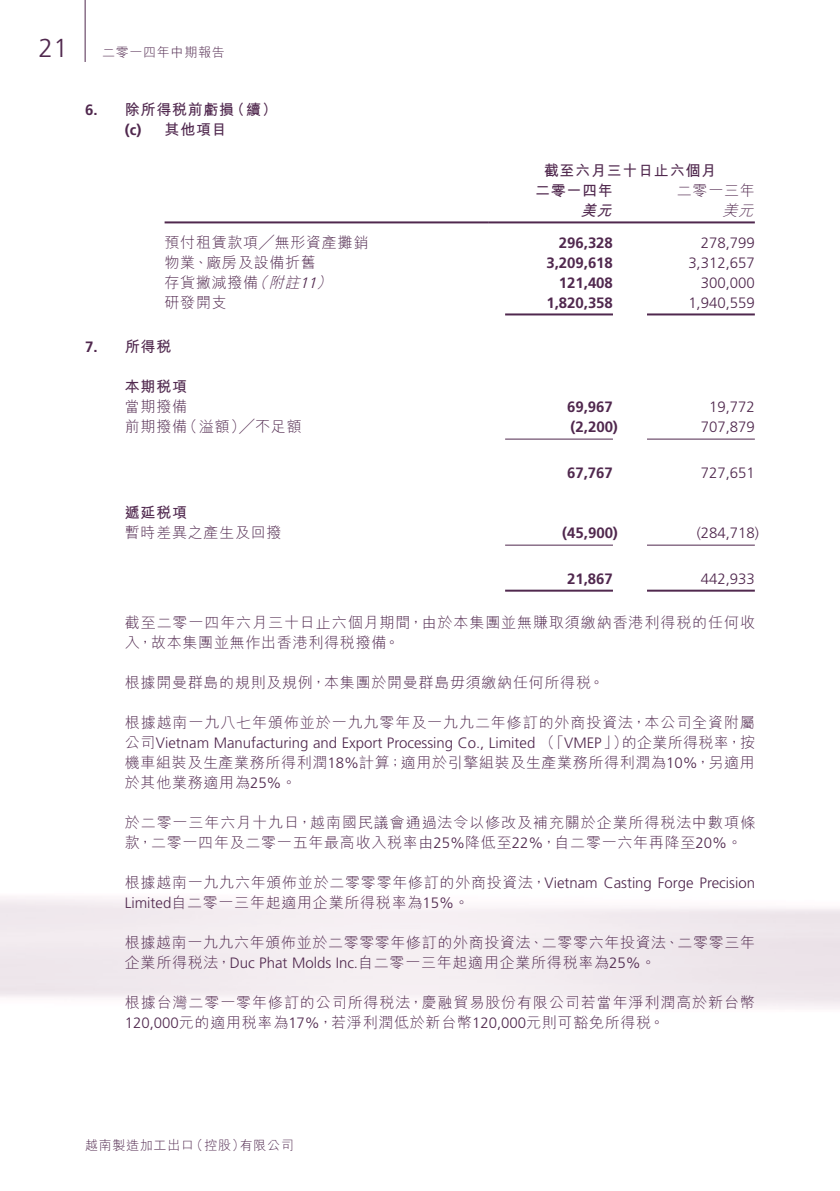
<style>
.page{position:relative;width:840px;height:1191px;background:#fff}
.page>*{position:absolute;margin:0;border:0;box-sizing:border-box;transform-origin:0 0}
.t1{font:300 26px "Frutiger LT Std";color:#50284e}
.Notes{font:300 15px/20px "M Hei HK";letter-spacing:.05em;color:#50284e}
.Notes-2{font:300 15px/20px "Frutiger LT Std";color:#50284e}
.Notes-3{font:700 15px "Frutiger LT Std";color:#50284e}
.Notes-4{font:700 15px "M Hei HK";letter-spacing:.05em;color:#50284e}
.Notes_HD1{font:700 15px "M Hei HK";letter-spacing:.05em;color:#50284e}
.Notes-5{font:italic 300 15px "M Hei HK";color:#50284e}
.Notes_HD1-2{font:700 15px "Frutiger LT Std";color:#50284e}
.Notes_HD2{font:700 15px "M Hei HK";color:#50284e}
.Notes_HD2-2{font:700 15px "Frutiger LT Std";color:#50284e}
.Notes-6{font:italic 700 15px "M Hei HK";color:#50284e}
.Notes-7{font:italic 300 15px "Frutiger LT Std";color:#50284e}
.t2{font:300 13px "M Hei HK";letter-spacing:.055em;color:#50284e}
.s1{font-family:"M Hei HK"}
.s2{font-family:"Frutiger LT Std"}
</style>
<div class="page">
<hr style="left:85px;top:0;width:1px;height:62px;background:#50284e">
<hr style="left:164px;top:221px;width:324px;height:2px;background:#50284e">
<hr style="left:488px;top:221px;width:141px;height:2px;background:#50284e">
<hr style="left:629px;top:221px;width:125px;height:2px;background:#50284e">
<hr style="left:505px;top:313px;width:107px;height:2px;background:#50284e">
<hr style="left:646px;top:313px;width:108px;height:2px;background:#50284e">
<hr style="left:505px;top:438px;width:107px;height:1px;background:#50284e">
<hr style="left:646px;top:438px;width:108px;height:1px;background:#50284e">
<hr style="left:505px;top:544px;width:107px;height:1px;background:#50284e">
<hr style="left:646px;top:544px;width:108px;height:1px;background:#50284e">
<hr style="left:505px;top:589px;width:107px;height:2px;background:#50284e">
<hr style="left:646px;top:589px;width:108px;height:2px;background:#50284e">
<h1 class="t1" style="left:38px;top:33px;width:31px">21</h1>
<p class="t2" style="left:102px;top:45px;width:124px">二零一四年中期報告</p>
<p class="Notes_HD1-2" style="left:85px;top:101px;width:14px">6.</p>
<p class="Notes_HD1-2" style="left:85px;top:338px;width:14px">7.</p>
<p class="Notes_HD1" style="left:125px;top:99px;width:111px">除所得稅前虧損</p>
<p class="Notes_HD1" style="left:230px;top:99px;width:49px">（續(</p>
<p class="Notes_HD2-2" style="left:125px;top:121px;width:18px">)c(</p>
<p class="Notes_HD2" style="left:164px;top:119px;width:64px">其他項目</p>
<p class="Notes-4" style="left:543px;top:159px;width:174px">截至六月三十日止六個月</p>
<p class="Notes" style="left:676px;top:180px;width:79px">二零一三年</p>
<p class="Notes-4" style="left:534px;top:179px;width:79px">二零一四年</p>
<p class="Notes-6" style="left:580px;top:199px;width:37px">美元</p>
<p class="Notes-5" style="left:722px;top:202px;width:36px">美元</p>
<p class="Notes" style="left:164px;top:232px;width:205px">預付租賃款項╱無形資產攤銷</p>
<p class="Notes-3" style="left:558px;top:233px;width:56px">296,328</p>
<p class="Notes-2" style="left:700px;top:232px;width:56px">278,799</p>
<p class="Notes" style="left:164px;top:252px;width:153px">物業、廠房及設備折舊</p>
<p class="Notes-3" style="left:546px;top:253px;width:68px">3,209,618</p>
<p class="Notes-2" style="left:688px;top:252px;width:68px">3,312,657</p>
<p class="Notes-5" style="left:252px;top:274px;width:20px">（</p>
<p class="Notes-5" style="left:316px;top:274px;width:20px">(</p>
<p class="Notes-5" style="left:268px;top:274px;width:36px">附註</p>
<p class="Notes" style="left:164px;top:272px;width:95px">存貨撇減撥備</p>
<p class="Notes-7" style="left:299px;top:274px;width:23px">11</p>
<p class="Notes-3" style="left:558px;top:273px;width:56px">121,408</p>
<p class="Notes-2" style="left:700px;top:272px;width:56px">300,000</p>
<p class="Notes" style="left:164px;top:292px;width:64px">研發開支</p>
<p class="Notes_HD1" style="left:125px;top:335px;width:48px">所得稅</p>
<p class="Notes-3" style="left:546px;top:293px;width:68px">1,820,358</p>
<p class="Notes-2" style="left:688px;top:292px;width:68px">1,940,559</p>
<p class="Notes-4" style="left:125px;top:375px;width:64px">本期稅項</p>
<p class="Notes" style="left:125px;top:396px;width:64px">當期撥備</p>
<p class="Notes-3" style="left:567px;top:398px;width:47px">69,967</p>
<p class="Notes-2" style="left:708px;top:397px;width:47px">19,772</p>
<p class="Notes" style="left:182px;top:416px;width:121px">（溢額）╱不足額</p>
<p class="Notes" style="left:125px;top:416px;width:64px">前期撥備</p>
<p class="Notes-3" style="left:570px;top:418px;width:49px">)2,200(</p>
<p class="Notes-2" style="left:700px;top:417px;width:56px">707,879</p>
<p class="Notes-3" style="left:567px;top:464px;width:47px">67,767</p>
<p class="Notes-2" style="left:700px;top:463px;width:56px">727,651</p>
<p class="Notes-4" style="left:125px;top:501px;width:64px">遞延稅項</p>
<p class="Notes" style="left:125px;top:522px;width:158px">暫時差異之產生及回撥</p>
<p class="Notes-3" style="left:562px;top:524px;width:57px">)45,900(</p>
<p class="Notes-2" style="left:696px;top:523px;width:64px">)284,718(</p>
<p class="Notes-3" style="left:567px;top:570px;width:47px">21,867</p>
<p class="Notes" style="left:125px;top:612px;width:631px">截至二零一四年六月三十日止六個月期間，由於本集團並無賺取須繳納香港利得稅的任何收入，故本集團並無作出香港利得稅撥備。</p>
<p class="Notes" style="left:125px;top:672px;width:480px">根據開曼群島的規則及規例，本集團於開曼群島毋須繳納任何所得稅。</p>
<p class="Notes" style="left:125px;top:712px;width:631px;text-align:right">根據越南一九八七年頒佈並於一九九零年及一九九二年修訂的外商投資法，本公司全資附屬的企業所得稅率，按</p>
<p class="Notes-2" style="left:700px;top:569px;width:56px">442,933</p>
<p class="Notes-2" style="left:125px;top:733px;width:631px"><span class="s1">公司</span>Vietnam Manufacturing and Export Processing Co., Limited <span class="s1">（「</span>VMEP <span class="s1">」）<br>機車組裝及生產業務所得利潤</span>18%<span class="s1">計算；適用於引擎組裝及生產業務所得利潤為</span>10%<span class="s1">，另適用於其他業務適用為</span>25%<span class="s1">。</span></p>
<p class="Notes" style="left:125px;top:812px;width:631px">於二零一三年六月十九日，越南國民議會通過法令以修改及補充關於企業所得稅法中數項條款，二零一四年及二零一五年最高收入稅率由<span class="s2">25%</span>降低至<span class="s2">22%</span>，自二零一六年再降至<span class="s2">20%</span>。</p>
<p class="Notes" style="left:125px;top:872px;width:631px">根據越南一九九六年頒佈並於二零零零年修訂的外商投資法，<span class="s2">Vietnam Casting Forge Precision<br>Limited</span>自二零一三年起適用企業所得稅率為<span class="s2">15%</span>。</p>
<p class="Notes" style="left:125px;top:932px;width:631px">根據越南一九九六年頒佈並於二零零零年修訂的外商投資法、二零零六年投資法、二零零三年企業所得稅法，<span class="s2">Duc Phat Molds Inc.</span>自二零一三年起適用企業所得稅率為<span class="s2">25%</span>。</p>
<p class="Notes" style="left:125px;top:992px;width:631px">根據台灣二零一零年修訂的公司所得稅法，慶融貿易股份有限公司若當年淨利潤高於新台幣<br><span class="s2">120,000</span>元的適用稅率為<span class="s2">17%</span>，若淨利潤低於新台幣<span class="s2">120,000</span>元則可豁免所得稅。</p>
<p class="t2" style="left:190px;top:1139px;width:56px">（控股）</p>
<p class="t2" style="left:85px;top:1139px;width:110px">越南製造加工出口</p>
<p class="t2" style="left:240px;top:1139px;width:56px">有限公司</p>
</div>
